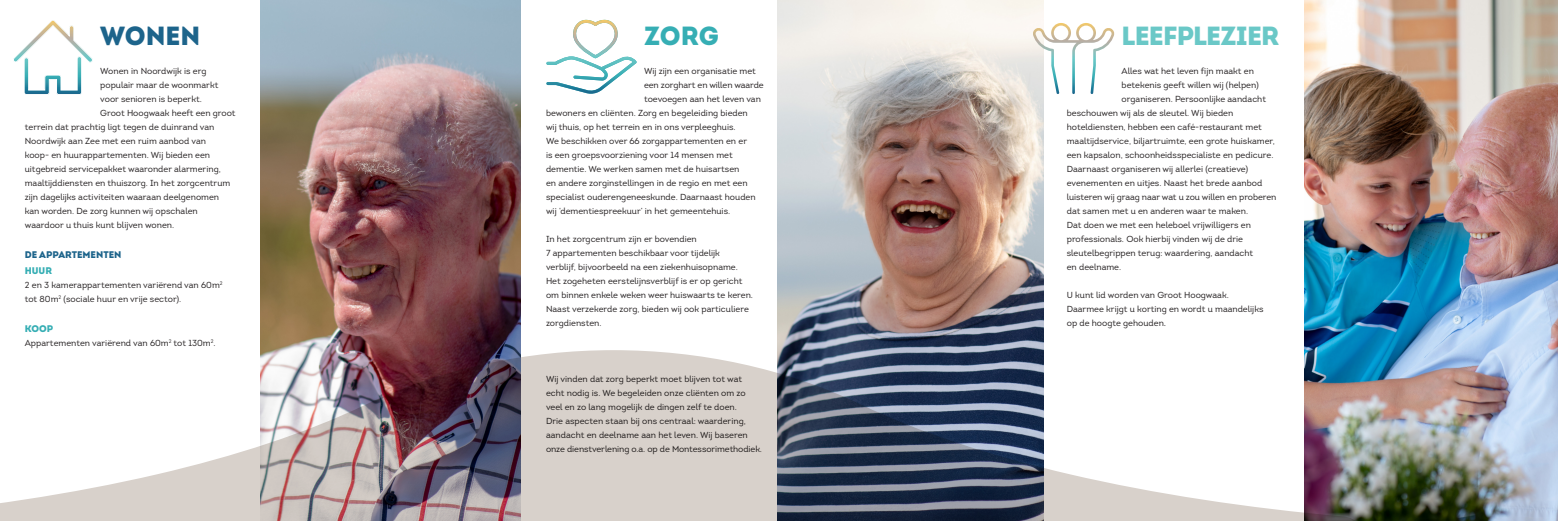
<style>
.page{position:relative;width:1558px;height:521px;background:#fff}
.page>*{position:absolute;margin:0;border:0;box-sizing:border-box;transform-origin:0 0}
.t1{font:900 26.25px "Intro";letter-spacing:-.03em;color:#6ac8c7}
.t2{font:26.25px "Intro Black Alt";color:#1d648b}
.t3{font:900 26.25px "Intro";color:#36aeb4}
.t4{font:9.62px "Intro Black Alt";color:#1d648b}
.t5{font:9.62px "Intro Black Alt";color:#36aeb4}
.t6{font:8.75px/14px "Intro";color:#231f20}
.s1{font-size:9.62px}
</style>
<div class="page">
<img style="left:260px;top:0;width:261px;height:350px">
<img style="left:1305px;top:0;width:253px;height:521px">
<img style="left:778px;top:0;width:265px;height:350px">
<img style="left:0;top:350px;width:1365px;height:171px">
<svg style="left:1033px;top:23px;width:81px;height:71px"></svg>
<svg style="left:546px;top:19px;width:90px;height:75px"></svg>
<svg style="left:13px;top:20px;width:80px;height:75px"></svg>
<p class="t2" style="left:100px;top:18px;width:102px">WONEN</p>
<p class="t6" style="left:100px;top:64px;width:120px">Wonen in Noordwijk is erg populair maar de woonmarkt voor senioren is beperkt.</p>
<p class="t6" style="left:25px;top:106px;width:212px;text-indent:75px">Groot Hoogwaak heeft een groot terrein dat prachtig ligt tegen de duinrand van Noordwijk aan Zee met een ruim aanbod van<br>koop- en huurappartementen. Wij bieden een uitgebreid servicepakket waaronder alarmering, maaltijddiensten en thuiszorg. In het zorgcentrum zijn dagelijks activiteiten waaraan deelgenomen kan worden. De zorg kunnen wij opschalen waardoor u thuis kunt blijven wonen.</p>
<p class="t4" style="left:25px;top:248px;width:98px">DE APPARTEMENTEN</p>
<p class="t5" style="left:25px;top:264px;width:29px">HUUR</p>
<p class="t6" style="left:25px;top:278px;width:199px">2 en 3 kamerappartementen variërend van 60m<sup>2 </sup>tot 80m<sup>2</sup> (sociale huur en vrije sector).</p>
<p class="t5" style="left:25px;top:322px;width:30px">KOOP</p>
<p class="t6" style="left:25px;top:335px;width:192px">Appartementen variërend van 60m<sup>2</sup> tot 130m<sup>2</sup>.</p>
<p class="t3" style="left:644px;top:18px;width:76px">ZORG</p>
<p class="t6" style="left:644px;top:64px;width:113px">Wij zijn een organisatie met</p>
<p class="t6" style="left:644px;top:78px;width:121px">een zorghart en willen waarde</p>
<p class="t6" style="left:644px;top:92px;width:118px">toevoegen aan het leven van</p>
<p class="t6" style="left:546px;top:106px;width:203px">bewoners en cliënten. Zorg en begeleiding bieden</p>
<p class="t6" style="left:546px;top:120px;width:191px">wij thuis, op het terrein en in ons verpleeghuis.</p>
<p class="t6" style="left:546px;top:134px;width:203px">We beschikken over 66 zorgappartementen en er</p>
<p class="t6" style="left:546px;top:148px;width:188px">is een groepsvoorziening voor 14 mensen met</p>
<p class="t6" style="left:546px;top:162px;width:195px">dementie. We werken samen met de huisartsen</p>
<p class="t6" style="left:546px;top:176px;width:203px">en andere zorginstellingen in de regio en met een</p>
<p class="t6" style="left:546px;top:190px;width:211px">specialist ouderengeneeskunde. Daarnaast houden</p>
<p class="t6" style="left:546px;top:204px;width:186px">wij ‘dementiespreekuur’ in het gemeentehuis.</p>
<p class="t6" style="left:546px;top:232px;width:152px">In het zorgcentrum zijn er bovendien</p>
<p class="t6" style="left:546px;top:246px;width:208px">7 appartementen beschikbaar voor tijdelijk<br>verblijf, bijvoorbeeld na een ziekenhuisopname.<br>Het zogeheten eerstelijnsverblijf is er op gericht om binnen enkele weken weer huiswaarts te keren.</p>
<p class="t6" style="left:546px;top:302px;width:204px">Naast verzekerde zorg, bieden wij ook particuliere zorgdiensten.</p>
<p class="t6" style="left:546px;top:372px;width:217px">Wij vinden dat zorg beperkt moet blijven tot wat echt nodig is. We begeleiden onze cliënten om zo veel en zo lang mogelijk de dingen zelf te doen.<br>Drie aspecten staan bij ons centraal: waardering, aandacht en deelname aan het leven. Wij baseren onze dienstverlening o.a. op de Montessorimethodiek.</p>
<p class="t1" style="left:1121px;top:18px;width:159px">LEEFPLEZIER</p>
<p class="t6" style="left:1121px;top:64px;width:134px">Alles wat het leven fijn maakt en</p>
<p class="t6" style="left:1121px;top:78px;width:139px">betekenis geeft willen wij (helpen)</p>
<p class="t6" style="left:1121px;top:92px;width:146px">organiseren. Persoonlijke aandacht</p>
<p class="t6" style="left:1067px;top:106px;width:168px">beschouwen wij als de sleutel. Wij bieden</p>
<p class="t6" style="left:1067px;top:120px;width:197px">hoteldiensten, hebben een café-restaurant met</p>
<p class="t6" style="left:1067px;top:134px;width:210px">maaltijdservice, biljartruimte, een grote huiskamer,</p>
<p class="t6" style="left:1067px;top:148px;width:208px">een kapsalon, schoonheidsspecialiste en pedicure.</p>
<p class="t6" style="left:1067px;top:162px;width:183px">Daarnaast organiseren wij allerlei (creatieve)</p>
<p class="t6" style="left:1067px;top:176px;width:197px">evenementen en uitjes. Naast het brede aanbod</p>
<p class="t6" style="left:1067px;top:190px;width:211px">luisteren wij graag naar wat u zou willen en proberen</p>
<p class="t6" style="left:1067px;top:204px;width:183px">dat samen met u en anderen waar te maken.</p>
<p class="t6" style="left:1067px;top:218px;width:186px">Dat doen we met een heleboel vrijwilligers en</p>
<p class="t6" style="left:1067px;top:232px;width:178px">professionals. Ook hierbij vinden wij de drie</p>
<p class="t6" style="left:1067px;top:246px;width:188px">sleutelbegrippen terug: waardering, aandacht</p>
<p class="t6" style="left:1067px;top:260px;width:56px">en deelname.</p>
<p class="t6" style="left:1067px;top:288px;width:198px">U kunt lid worden van Groot Hoogwaak.<br>Daarmee krijgt u korting en wordt u maandelijks op de hoogte gehouden<span class="s1">.</span></p>
</div>
